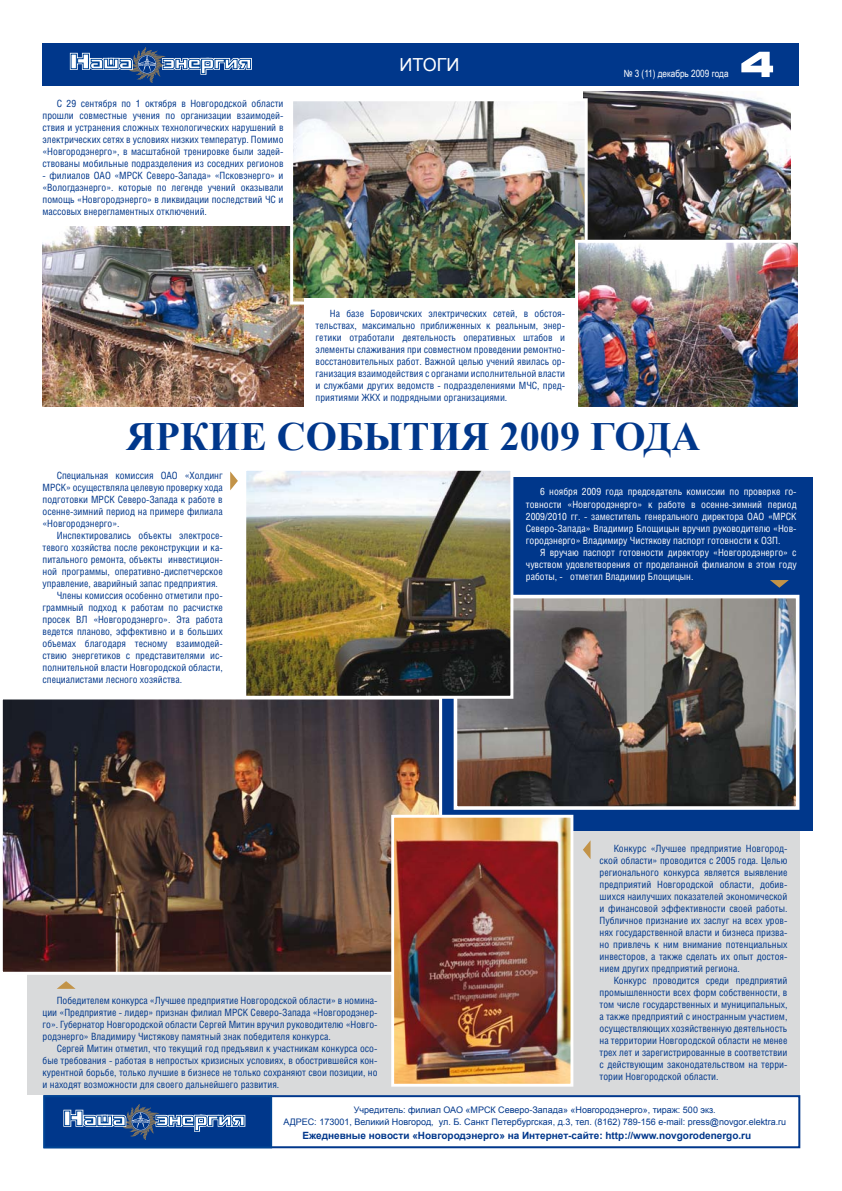
<style>
.page{position:relative;width:842px;height:1191px;background:#fff}
.page>*{position:absolute;margin:0;border:0;box-sizing:border-box;transform-origin:0 0}
.t1{font:700 40.1px "Times New Roman";color:#00378b}
.t2{font:18px "Arial";color:#fff}
.t3{font:10px/12px "Helios Cond";color:#00378b;text-align:justify}
.t4{font:10px/12px "Helios Cond";color:#fff;text-align:justify}
.t5{font:700 10px "Arial";color:#00378b}
.t6{font:10px "Arial Narrow";color:#fff}
.t7{font:9px/12px "Arial";color:#00378b;text-align:center}
</style>
<div class="page">
<div style="left:27px;top:817px;width:772px;height:277px;background:#d9dadb"></div>
<div style="left:442px;top:477px;width:371px;height:354px;background:#00378b"></div>
<div style="left:43px;top:43px;width:756px;height:42px;background:#00378b"></div>
<svg style="left:741px;top:52px;width:32px;height:25px"></svg>
<svg style="left:69px;top:47px;width:183px;height:36px"></svg>
<div style="left:43px;top:1095px;width:757px;height:53px;border:2px solid #00378b"></div>
<div style="left:43px;top:1095px;width:229px;height:53px;background:#00378b;border:2px solid #004494"></div>
<svg style="left:63px;top:1104px;width:183px;height:35px"></svg>
<img style="left:4px;top:700px;width:434px;height:270px">
<div style="left:0;top:696px;width:442px;height:278px;border:3px solid #fff"></div>
<img style="left:395px;top:818px;width:174px;height:264px">
<div style="left:391px;top:814px;width:182px;height:272px;border:3px solid #fff"></div>
<img style="left:459px;top:600px;width:335px;height:205px">
<div style="left:454px;top:595px;width:345px;height:215px;border:4px solid #fff"></div>
<svg style="left:230px;top:471px;width:8px;height:19px"></svg>
<svg style="left:58px;top:981px;width:17px;height:7px"></svg>
<svg style="left:770px;top:580px;width:19px;height:8px"></svg>
<svg style="left:583px;top:841px;width:7px;height:18px"></svg>
<img style="left:584px;top:91px;width:207px;height:149px">
<img style="left:43px;top:227px;width:261px;height:179px">
<img style="left:247px;top:472px;width:262px;height:223px">
<div style="left:243px;top:468px;width:270px;height:231px;border:3px solid #fff"></div>
<img style="left:294px;top:102px;width:290px;height:196px">
<div style="left:290px;top:98px;width:298px;height:206px;border:3px solid #fff"></div>
<img style="left:579px;top:244px;width:218px;height:162px">
<div style="left:575px;top:240px;width:226px;height:170px;border:3px solid #fff"></div>
<p class="t3" style="left:43px;top:97px;width:242px;text-indent:14px">С 29 сентября по 1 октября в Новгородской области прошли совместные учения по организации взаимодей&shy;ствия и устранения сложных технологических нарушений в электрических сетях в условиях низких температур. Помимо «Новгородэнерго», в масштабной тренировке были задей&shy;ствованы мобильные подразделения из соседних регионов</p>
<p class="t3" style="left:43px;top:169px;width:242px">- филиалов ОАО «МРСК Северо-Запада» «Псковэнерго» и «Вологдаэнерго». которые по легенде учений оказывали помощь «Новгородэнерго» в ликвидации последствий ЧС и массовых внерегламентных отключений.</p>
<h2 class="t2" style="left:400px;top:53px;width:61px">ИТОГИ</h2>
<p class="t6" style="left:624px;top:66px;width:106px">№ 3 (11) декабрь 2009 года</p>
<p class="t3" style="left:316px;top:307px;width:251px;text-indent:14px">На базе Боровичских электрических сетей, в обстоя&shy;тельствах, максимально приближенных к реальным, энер&shy;гетики отработали деятельность оперативных штабов и элементы слаживания при совместном проведении ремонтно&shy;восстановительных работ. Важной целью учений явилась ор&shy;ганизация взаимодействия с органами исполнительной власти и службами других ведомств - подразделениями МЧС, пред&shy;приятиями ЖКХ и подрядными организациями.</p>
<h1 class="t1" style="left:126px;top:409px;width:575px">ЯРКИЕ СОБЫТИЯ 2009 ГОДА</h1>
<p class="t3" style="left:43px;top:469px;width:182px;text-indent:14px">Специальная комиссия ОАО «Холдинг МРСК» осуществляла целевую проверку хода подготовки МРСК Северо-Запада к работе в осенне-зимний период на примере филиала «Новгородэнерго».</p>
<p class="t3" style="left:57px;top:529px;width:168px">Инспектировались объекты электросе-</p>
<p class="t3" style="left:43px;top:541px;width:182px">тевого хозяйства после реконструкции и ка-</p>
<p class="t3" style="left:43px;top:553px;width:182px">питального ремонта, объекты инвестицион-</p>
<p class="t3" style="left:43px;top:565px;width:182px">ной программы, оперативно-диспетчерское</p>
<p class="t3" style="left:43px;top:577px;width:177px">управление, аварийный запас предприятия.</p>
<p class="t3" style="left:57px;top:589px;width:168px">Члены комиссия особенно отметили про-</p>
<p class="t3" style="left:43px;top:601px;width:182px">граммный подход к работам по расчистке</p>
<p class="t3" style="left:43px;top:613px;width:182px">просек ВЛ «Новгородэнерго». Эта работа</p>
<p class="t3" style="left:43px;top:625px;width:182px">ведется планово, эффективно и в больших</p>
<p class="t3" style="left:43px;top:637px;width:182px">объемах благодаря тесному взаимодей-</p>
<p class="t3" style="left:43px;top:649px;width:182px">ствию энергетиков с представителями ис-</p>
<p class="t3" style="left:43px;top:661px;width:182px">полнительной власти Новгородской области,</p>
<p class="t3" style="left:43px;top:673px;width:141px">специалистами лесного хозяйства.</p>
<p class="t3" style="left:43px;top:994px;width:336px;text-indent:14px">Победителем конкурса «Лучшее предприятие Новгородской области» в номина&shy;ции «Предприятие - лидер» признан филиал МРСК Северо-Запада «Новгородэнер&shy;го». Губернатор Новгородской области Сергей Митин вручил руководителю «Новго&shy;родэнерго» Владимиру Чистякову памятный знак победителя конкурса.</p>
<p class="t3" style="left:43px;top:1042px;width:336px;text-indent:14px">Сергей Митин отметил, что текущий год предъявил к участникам конкурса осо&shy;бые требования - работая в непростых кризисных условиях, в обострившейся кон&shy;курентной борьбе, только лучшие в бизнесе не только сохраняют свои позиции, но и находят возможности для своего дальнейшего развития.</p>
<p class="t4" style="left:526px;top:486px;width:272px;text-indent:14px">6 ноября 2009 года председатель комиссии по проверке го&shy;товности «Новгородэнерго» к работе в осенне-зимний период 2009/2010 гг. - заместитель генерального директора ОАО «МРСК Северо-Запада» Владимир Блощицын вручил руководителю «Нов&shy;городэнерго» Владимиру Чистякову паспорт готовности к ОЗП.</p>
<p class="t4" style="left:526px;top:546px;width:272px;text-indent:14px">Я вручаю паспорт готовности директору «Новгородэнерго» с чувством удовлетворения от проделанной филиалом в этом году работы, - отметил Владимир Блощицын.</p>
<p class="t3" style="left:600px;top:842px;width:189px;text-indent:14px">Конкурс «Лучшее предприятие Новгород&shy;ской области» проводится с 2005 года. Целью регионального конкурса является выявление предприятий Новгородской области, добив&shy;шихся наилучших показателей экономической и финансовой эффективности своей работы.<br>Публичное признание их заслуг на всех уров&shy;нях государственной власти и бизнеса призва&shy;но привлечь к ним внимание потенциальных инвесторов, а также сделать их опыт достоя&shy;нием других предприятий региона.</p>
<p class="t3" style="left:600px;top:974px;width:189px;text-indent:14px">Конкурс проводится среди предприятий промышленности всех форм собственности, в том числе государственных и муниципальных, а также предприятий с иностранным участием, осуществляющих хозяйственную деятельность на территории Новгородской области не менее трех лет и зарегистрированные в соответствии с действующим законодательством на терри&shy;тории Новгородской области.</p>
<p class="t7" style="left:283px;top:1103px;width:504px">Учредитель: филиал ОАО «МРСК Северо-Запада» «Новгородэнерго», тираж: 500 экз.<br>АДРЕС: 173001, Великий Новгород, ул. Б. Санкт Петербургская, д.3, тел. (8162) 789-156 e-mail: press@novgor.elektra.ru</p>
<p class="t5" style="left:303px;top:1128px;width:450px">Ежедневные новости «Новгородэнерго» на Интернет-сайте: http://www.novgorodenergo.ru</p>
</div>
